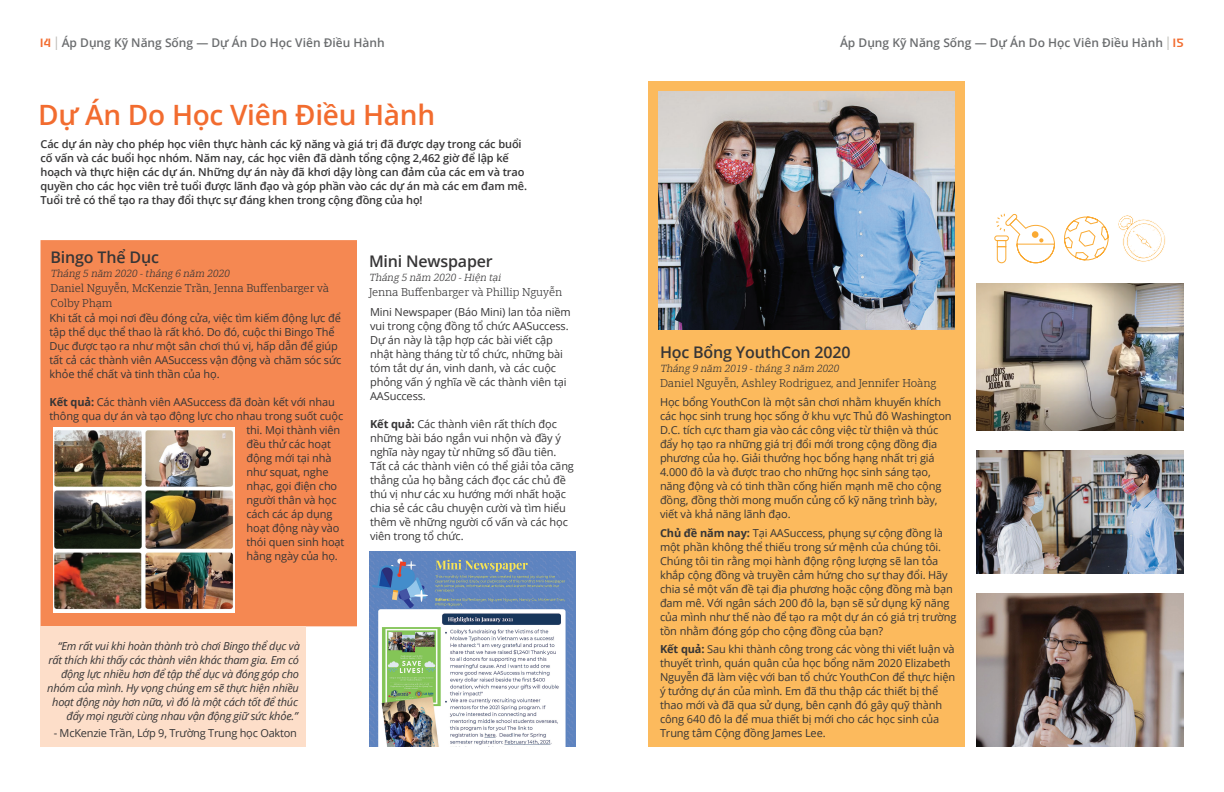
<style>
.page{position:relative;width:1224px;height:792px;background:#fff}
.page>*{position:absolute;margin:0;border:0;box-sizing:border-box;transform-origin:0 0}
.t1{font:600 28px "Open Sans";letter-spacing:-.01em;color:#f26c2f}
.t2{font:600 16px "Open Sans";letter-spacing:-.01em;color:#363536}
.t3{font:600 12px "Open Sans";color:#6b6d6f}
.t4{font:11px/14px "Open Sans";letter-spacing:-.01em;color:#363536}
.t5{font:600 11px/14px "Open Sans";letter-spacing:-.01em;color:#363536}
.t6{font:italic 11px/14px "Open Sans";letter-spacing:-.02em;color:#363536;text-align:right}
.t7{font:11px/15px "Open Serif";letter-spacing:-.01em;color:#363536}
.t8{font:italic 10px "Open Serif";color:#363536}
.s1{font-family:"GRATYSANS Regular";font-weight:400;color:#f26c2f}
.s2{font-family:"GRATYSANS Regular";font-weight:400;font-size:19.2px;color:#bab8b3}
.s3{font-weight:700}
</style>
<div class="page">
<img style="left:369px;top:551px;width:207px;height:196px">
<div style="left:648px;top:81px;width:316px;height:666px;background:#fcba5d"></div>
<img style="left:658px;top:91px;width:297px;height:238px">
<div style="left:40px;top:240px;width:317px;height:386px;background:#f58852"></div>
<div style="left:53px;top:428px;width:182px;height:185px;background:#fff"></div>
<img style="left:54px;top:430px;width:179px;height:179px">
<div style="left:40px;top:626px;width:266px;height:121px;background:#fddec9"></div>
<img style="left:977px;top:451px;width:207px;height:123px">
<svg style="left:994px;top:213px;width:61px;height:51px"></svg>
<svg style="left:1118px;top:215px;width:48px;height:47px"></svg>
<svg style="left:1064px;top:216px;width:45px;height:45px"></svg>
<img style="left:977px;top:284px;width:207px;height:147px">
<img style="left:977px;top:594px;width:207px;height:153px">
<p class="t3" style="left:40px;top:34px;width:346px"><span class="s1">14</span> <span class="s2">|</span> Áp Dụng Kỹ Năng Sống — Dự Án Do Học Viên Điều Hành</p>
<h1 class="t1" style="left:38px;top:95px;width:398px">Dự Án Do Học Viên Điều Hành</h1>
<p class="t5" style="left:40px;top:137px;width:488px">Các dự án này cho phép học viên thực hành các kỹ năng và giá trị đã được dạy trong các buổi cố vấn và các buổi học nhóm. Năm nay, các học viên đã dành tổng cộng 2,462 giờ để lập kế hoạch và thực hiện các dự án. Những dự án này đã khơi dậy lòng can đảm của các em và trao quyền cho các học viên trẻ tuổi được lãnh đạo và góp phần vào các dự án mà các em đam mê.<br>Tuổi trẻ có thể tạo ra thay đổi thực sự đáng khen trong cộng đồng của họ!</p>
<h2 class="t2" style="left:50px;top:246px;width:110px">Bingo Thể Dục</h2>
<p class="t8" style="left:50px;top:266px;width:183px">Tháng 5 năm 2020 -tháng 6 năm 2020</p>
<p class="t7" style="left:50px;top:280px;width:280px">Daniel Nguyễn, McKenzie Trần, Jenna Buffenbarger và<br>Colby Phạm</p>
<p class="t4" style="left:50px;top:311px;width:294px">Khi tất cả mọi nơi đều đóng cửa, việc tìm kiếm động lực để tập thể dục thể thao là rất khó. Do đó, cuộc thi Bingo Thể Dục được tạo ra như một sân chơi thú vị, hấp dẫn để giúp tất cả các thành viên AASuccess vận động và chăm sóc sức khỏe thể chất và tinh thần của họ.</p>
<p class="t4" style="left:50px;top:395px;width:287px"><span class="s3">Kết quả:</span> Các thành viên AASuccess đã đoàn kết với nhau</p>
<p class="t4" style="left:50px;top:409px;width:295px">thông qua dự án và tạo động lực cho nhau trong suốt cuộc</p>
<p class="t4" style="left:246px;top:423px;width:95px">thi. Mọi thành viên</p>
<p class="t4" style="left:246px;top:437px;width:86px">đều thử các hoạt</p>
<p class="t4" style="left:246px;top:451px;width:87px">động mới tại nhà</p>
<p class="t4" style="left:246px;top:465px;width:84px">như squat, nghe</p>
<p class="t4" style="left:246px;top:479px;width:92px">nhạc, gọi điện cho</p>
<p class="t4" style="left:246px;top:493px;width:92px">người thân và học</p>
<p class="t4" style="left:246px;top:507px;width:87px">cách các áp dụng</p>
<p class="t4" style="left:246px;top:521px;width:95px">hoạt động này vào</p>
<p class="t4" style="left:246px;top:535px;width:100px">thói quen sinh hoạt</p>
<p class="t4" style="left:246px;top:549px;width:93px">hằng ngày của họ.</p>
<h2 class="t2" style="left:369px;top:250px;width:125px">Mini Newspaper</h2>
<p class="t8" style="left:369px;top:270px;width:136px">Tháng 5 năm 2020 -Hiện tại</p>
<p class="t7" style="left:369px;top:284px;width:195px">Jenna Buffenbarger và Phillip Nguyễn</p>
<p class="t4" style="left:370px;top:305px;width:202px">Mini Newspaper (Báo Mini) lan tỏa niềm vui trong cộng đồng tổ chức AASuccess.<br>Dự án này là tập hợp các bài viết cập nhật hàng tháng từ tổ chức, những bài tóm tắt dự án, vinh danh, và các cuộc phỏng vấn ý nghĩa về các thành viên tại<br>AASuccess.</p>
<p class="t4" style="left:370px;top:417px;width:205px"><span class="s3">Kết quả:</span> Các thành viên rất thích đọc những bài báo ngắn vui nhộn và đầy ý nghĩa này ngay từ những số đầu tiên.<br>Tất cả các thành viên có thể giải tỏa căng thẳng của họ bằng cách đọc các chủ đề thú vị như các xu hướng mới nhất hoặc chia sẻ các câu chuyện cười và tìm hiểu thêm về những người cố vấn và các học viên trong tổ chức.</p>
<p class="t6" style="left:47px;top:639px;width:254px">“Em rất vui khi hoàn thành trò chơi Bingo thể dục và rất thích khi thấy các thành viên khác tham gia. Em có động lực nhiều hơn để tập thể dục và đóng góp cho nhóm của mình. Hy vọng chúng em sẽ thực hiện nhiều hoạt động này hơn nữa, vì đó là một cách tốt để thúc đẩy mọi người cùng nhau vận động giữ sức khỏe.”</p>
<p class="t4" style="left:54px;top:726px;width:245px">- McKenzie Trần, Lớp 9, Trường Trung học Oakton</p>
<p class="t3" style="left:840px;top:34px;width:345px">Áp Dụng Kỹ Năng Sống — Dự Án Do Học Viên Điều Hành <span class="s2">|</span> <span class="s1">15</span></p>
<h2 class="t2" style="left:660px;top:341px;width:192px">Học Bổng YouthCon 2020</h2>
<p class="t8" style="left:660px;top:362px;width:183px">Tháng 9 năm 2019 -tháng 3 năm 2020</p>
<p class="t7" style="left:660px;top:375px;width:278px">Daniel Nguyễn, Ashley Rodriguez, and Jennifer Hoàng</p>
<p class="t4" style="left:660px;top:395px;width:293px">Học bổng YouthCon là một sân chơi nhằm khuyến khích các học sinh trung học sống ở khu vực Thủ đô Washington D.C. tích cực tham gia vào các công việc từ thiện và thúc đẩy họ tạo ra những giá trị đổi mới trong cộng đồng địa phương của họ. Giải thưởng học bổng hạng nhất trị giá 4.000 đô la và được trao cho những học sinh sáng tạo, năng động và có tinh thần cống hiến mạnh mẽ cho cộng đồng, đồng thời mong muốn củng cố kỹ năng trình bày, viết và khả năng lãnh đạo.</p>
<p class="t4" style="left:660px;top:525px;width:298px"><span class="s3">Chủ đề năm nay:</span> Tại AASuccess, phụng sự cộng đồng là một phần không thể thiếu trong sứ mệnh của chúng tôi.<br>Chúng tôi tin rằng mọi hành động rộng lượng sẽ lan tỏa khắp cộng đồng và truyền cảm hứng cho sự thay đổi. Hãy chia sẻ một vấn đề tại địa phương hoặc cộng đồng mà bạn đam mê. Với ngân sách 200 đô la, bạn sẽ sử dụng kỹ năng của mình như thế nào để tạo ra một dự án có giá trị trường tồn nhằm đóng góp cho cộng đồng của bạn?</p>
<p class="t4" style="left:660px;top:642px;width:297px"><span class="s3">Kết quả:</span> Sau khi thành công trong các vòng thi viết luận và thuyết trình, quán quân của học bổng năm 2020 Elizabeth Nguyễn đã làm việc với ban tổ chức YouthCon để thực hiện ý tưởng dự án của mình. Em đã thu thập các thiết bị thể thao mới và đã qua sử dụng, bên cạnh đó gây quỹ thành công 640 đô la để mua thiết bị mới cho các học sinh của Trung tâm Cộng đồng James Lee.</p>
</div>
